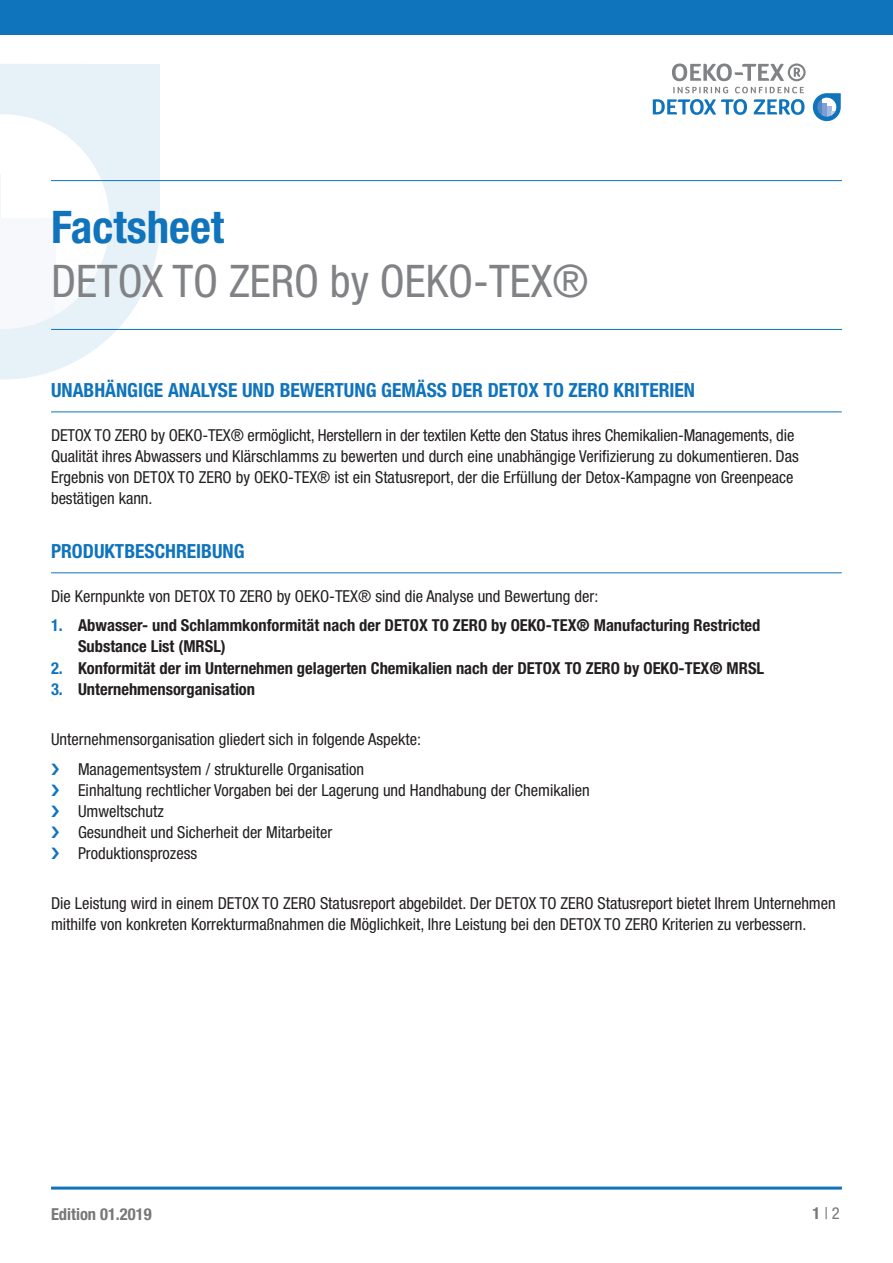
<style>
.page{position:relative;width:893px;height:1263px;background:#fff}
.page>*{position:absolute;margin:0;border:0;box-sizing:border-box;transform-origin:0 0}
.t1{font:condensed 45px "Helvetica Neue LT Pro";color:#808285}
.t2{font:700 condensed 45px "Helvetica Neue LT Pro";color:#1074bc}
.t3{font:700 condensed 19.5px "Helvetica Neue LT Pro";color:#1074bc}
.t4{font:condensed 16.5px/21px "Helvetica Neue LT Pro";color:#231f20}
.t5{font:700 condensed 16.5px/21px "Helvetica Neue LT Pro";color:#231f20}
.t6{font:700 condensed 16.5px "Helvetica Neue LT Pro";color:#77777a}
.t7{font:condensed 16.5px "Helvetica Neue LT Pro";color:#77777a}
.s1{color:#1074bc}
.s2{font-weight:700}
</style>
<div class="page">
<svg style="left:0;top:64px;width:160px;height:316px;fill:#e7f1f8"></svg>
<hr style="left:51px;top:411px;width:791px;height:1px;background:#1074bc">
<hr style="left:51px;top:572px;width:791px;height:1px;background:#1074bc">
<hr style="left:51px;top:1186px;width:791px;height:3px;background:#1074bc">
<div style="left:0;top:0;width:893px;height:34px;background:#1074bc"></div>
<hr style="left:51px;top:180px;width:791px;height:1px;background:#1074bc">
<hr style="left:51px;top:329px;width:791px;height:1px;background:#1074bc">
<svg style="left:673px;top:87px;width:55px;height:6px"></svg>
<svg style="left:735px;top:87px;width:69px;height:6px"></svg>
<svg style="left:813px;top:93px;width:28px;height:28px"></svg>
<svg style="left:672px;top:63px;width:134px;height:18px"></svg>
<svg style="left:653px;top:99px;width:94px;height:16px"></svg>
<svg style="left:754px;top:99px;width:50px;height:16px"></svg>
<h1 class="t2" style="left:51px;top:200px;width:175px">Factsheet</h1>
<h1 class="t1" style="left:51px;top:255px;width:539px">DETOX TO ZERO by OEKO-TEX®</h1>
<p class="t3" style="left:51px;top:378px;width:646px">UNABHÄNGIGE ANALYSE UND BEWERTUNG GEMÄSS DER DETOX TO ZERO KRITERIEN</p>
<p class="t4" style="left:51px;top:425px;width:749px">DETOX TO ZERO by OEKO-TEX® ermöglicht, Herstellern in der textilen Kette den Status ihres Chemikalien-Managements, die Qualität ihres Abwassers und Klärschlamms zu bewerten und durch eine unabhängige Verifizierung zu dokumentieren. Das Ergebnis von DETOX TO ZERO by OEKO-TEX® ist ein Statusreport, der die Erfüllung der Detox-Kampagne von Greenpeace bestätigen kann.</p>
<p class="t3" style="left:51px;top:539px;width:195px">PRODUKTBESCHREIBUNG</p>
<p class="t4" style="left:51px;top:585px;width:549px">Die Kernpunkte von DETOX TO ZERO by OEKO-TEX® sind die Analyse und Bewertung der:</p>
<p class="t5" style="left:78px;top:615px;width:684px;text-indent:-27px"><span class="s1">1.</span> Abwasser- und Schlammkonformität nach der DETOX TO ZERO by OEKO-TEX® Manufacturing Restricted<br>Substance List (MRSL)</p>
<p class="t5" style="left:51px;top:657px;width:715px"><span class="s1">2.</span> Konformität der im Unternehmen gelagerten Chemikalien nach der DETOX TO ZERO by OEKO-TEX® MRSL</p>
<p class="t5" style="left:51px;top:678px;width:206px"><span class="s1">3.</span> Unternehmensorganisation</p>
<p class="t4" style="left:78px;top:724px;width:344px;line-height:29.5px;text-indent:-27px">Unternehmensorganisation gliedert sich in folgende Aspekte:<br>Managementsystem / strukturelle Organisation</p>
<p class="t4" style="left:78px;top:779px;width:513px">Einhaltung rechtlicher Vorgaben bei der Lagerung und Handhabung der Chemikalien Umweltschutz<br>Gesundheit und Sicherheit der Mitarbeiter<br>Produktionsprozess</p>
<p class="t4" style="left:51px;top:893px;width:786px">Die Leistung wird in einem DETOX TO ZERO Statusreport abgebildet. Der DETOX TO ZERO Statusreport bietet Ihrem Unternehmen mithilfe von konkreten Korrekturmaßnahmen die Möglichkeit, Ihre Leistung bei den DETOX TO ZERO Kriterien zu verbessern.</p>
<p class="t6" style="left:51px;top:1204px;width:102px">Edition 01.2019</p>
<p class="t7" style="left:812px;top:1204px;width:29px"><span class="s2">1</span> | 2</p>
</div>
